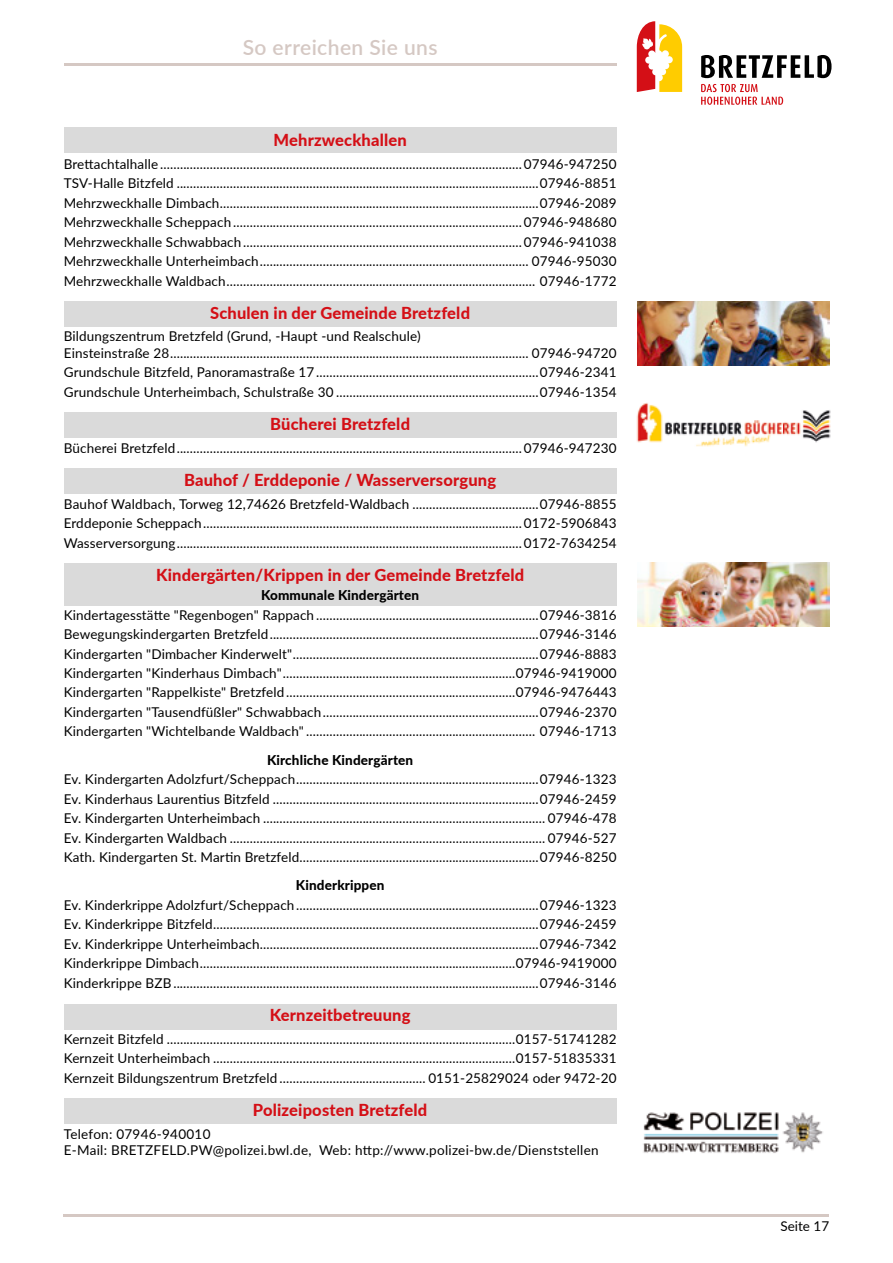
<style>
.page{position:relative;width:893px;height:1263px;background:#fff}
.page>*{position:absolute;margin:0;border:0;box-sizing:border-box;transform-origin:0 0}
.t1{font:600 21px "Lato";letter-spacing:.02em;color:#d5c8c3}
.t2{font:800 16.5px "Lato";letter-spacing:.01em;color:#d40f16}
.t3{font:13.5px/19.5px "Lato";letter-spacing:.01em;color:#000;text-align:justify}
.t4{font:800 13.5px "Lato";letter-spacing:.01em;color:#000}
</style>
<div class="page">
<hr style="left:64px;top:1214px;width:765px;height:3px;background:#d5c8c3">
<svg style="left:637px;top:21px;width:45px;height:71px"></svg>
<svg style="left:701px;top:55px;width:130px;height:23px"></svg>
<svg style="left:701px;top:84px;width:82px;height:21px"></svg>
<hr style="left:64px;top:64px;width:553px;height:2px;background:#d5c8c3">
<div style="left:64px;top:1098px;width:553px;height:25px;background:#dadada"></div>
<div style="left:64px;top:1004px;width:553px;height:26px;background:#dadada"></div>
<div style="left:64px;top:563px;width:553px;height:42px;background:#dadada"></div>
<div style="left:64px;top:412px;width:553px;height:25px;background:#dadada"></div>
<div style="left:64px;top:469px;width:553px;height:25px;background:#dadada"></div>
<div style="left:64px;top:301px;width:553px;height:26px;background:#dadada"></div>
<div style="left:64px;top:128px;width:553px;height:25px;background:#dadada"></div>
<img style="left:643px;top:1112px;width:180px;height:41px">
<img style="left:638px;top:301px;width:191px;height:64px">
<img style="left:638px;top:563px;width:191px;height:64px">
<img style="left:636px;top:402px;width:195px;height:45px">
<h1 class="t1" style="left:243px;top:32px;width:196px">So erreichen Sie uns</h1>
<p class="t2" style="left:274px;top:128px;width:135px">Mehrzweckhallen</p>
<p class="t3" style="left:64px;top:153px;width:554px">Brettachtalhalle ............................................................................................................. 07946-947250<br>TSV-Halle Bitzfeld .............................................................................................................07946-8851<br>Mehrzweckhalle Dimbach ................................................................................................07946-2089<br>Mehrzweckhalle Scheppach ....................................................................................... 07946-948680<br>Mehrzweckhalle Schwabbach .................................................................................... 07946-941038<br>Mehrzweckhalle Unterheimbach ................................................................................. 07946-95030<br>Mehrzweckhalle Waldbach ............................................................................................. 07946-1772</p>
<p class="t2" style="left:210px;top:301px;width:261px">Schulen in der Gemeinde Bretzfeld</p>
<p class="t3" style="left:64px;top:328px;width:554px;line-height:16.5px">Bildungszentrum Bretzfeld (Grund, -Haupt -und Realschule)<br>Einsteinstraße 28 ............................................................................................................ 07946-94720</p>
<p class="t3" style="left:64px;top:362px;width:554px">Grundschule Bitzfeld, Panoramastraße 17 ...................................................................07946-2341<br>Grundschule Unterheimbach, Schulstraße 30 .............................................................07946-1354</p>
<p class="t2" style="left:270px;top:412px;width:141px">Bücherei Bretzfeld</p>
<p class="t3" style="left:64px;top:437px;width:554px">Bücherei Bretzfeld ........................................................................................................ 07946-947230</p>
<p class="t2" style="left:184px;top:468px;width:313px">Bauhof / Erddeponie / Wasserversorgung</p>
<p class="t3" style="left:64px;top:493px;width:554px">Bauhof Waldbach, Torweg 12,74626 Bretzfeld-Waldbach ......................................07946-8855<br>Erddeponie Scheppach ................................................................................................ 0172-5906843<br>Wasserversorgung ........................................................................................................ 0172-7634254</p>
<p class="t2" style="left:156px;top:562px;width:370px">Kindergärten/Krippen in der Gemeinde Bretzfeld</p>
<p class="t4" style="left:261px;top:585px;width:159px">Kommunale Kindergärten</p>
<p class="t3" style="left:64px;top:604px;width:554px">Kindertagesstätte "Regenbogen" Rappach ...................................................................07946-3816<br>Bewegungskindergarten Bretzfeld .................................................................................07946-3146<br>Kindergarten "Dimbacher Kinderwelt" ..........................................................................07946-8883<br>Kindergarten "Kinderhaus Dimbach" ......................................................................07946-9419000<br>Kindergarten "Rappelkiste" Bretzfeld .....................................................................07946-9476443<br>Kindergarten "Tausendfüßler" Schwabbach .................................................................07946-2370<br>Kindergarten "Wichtelbande Waldbach" ..................................................................... 07946-1713</p>
<p class="t4" style="left:267px;top:750px;width:148px">Kirchliche Kindergärten</p>
<p class="t3" style="left:64px;top:769px;width:554px">Ev. Kindergarten Adolzfurt/Scheppach .........................................................................07946-1323<br>Ev. Kinderhaus Laurentius Bitzfeld ................................................................................07946-2459<br>Ev. Kindergarten Unterheimbach ..................................................................................... 07946-478<br>Ev. Kindergarten Waldbach ............................................................................................... 07946-527<br>Kath. Kindergarten St. Martin Bretzfeld ........................................................................07946-8250</p>
<p class="t4" style="left:296px;top:875px;width:90px">Kinderkrippen</p>
<p class="t3" style="left:64px;top:895px;width:554px">Ev. Kinderkrippe Adolzfurt/Scheppach .........................................................................07946-1323<br>Ev. Kinderkrippe Bitzfeld ..................................................................................................07946-2459<br>Ev. Kinderkrippe Unterheimbach....................................................................................07946-7342<br>Kinderkrippe Dimbach ...............................................................................................07946-9419000<br>Kinderkrippe BZB ..............................................................................................................07946-3146</p>
<p class="t2" style="left:270px;top:1003px;width:142px">Kernzeitbetreuung</p>
<p class="t3" style="left:64px;top:1028px;width:554px">Kernzeit Bitzfeld .........................................................................................................0157-51741282<br>Kernzeit Unterheimbach ...........................................................................................0157-51835331<br>Kernzeit Bildungszentrum Bretzfeld ............................................ 0151-25829024 oder 9472-20</p>
<p class="t2" style="left:253px;top:1098px;width:176px">Polizeiposten Bretzfeld</p>
<p class="t3" style="left:64px;top:1125px;width:536px;line-height:16.5px">Telefon: 07946-940010<br>E-Mail: BRETZFELD.PW@polizei.bwl.de, Web: http://www.polizei-bw.de/Dienststellen</p>
<p class="t3" style="left:780px;top:1216px;width:50px">Seite 17</p>
</div>
